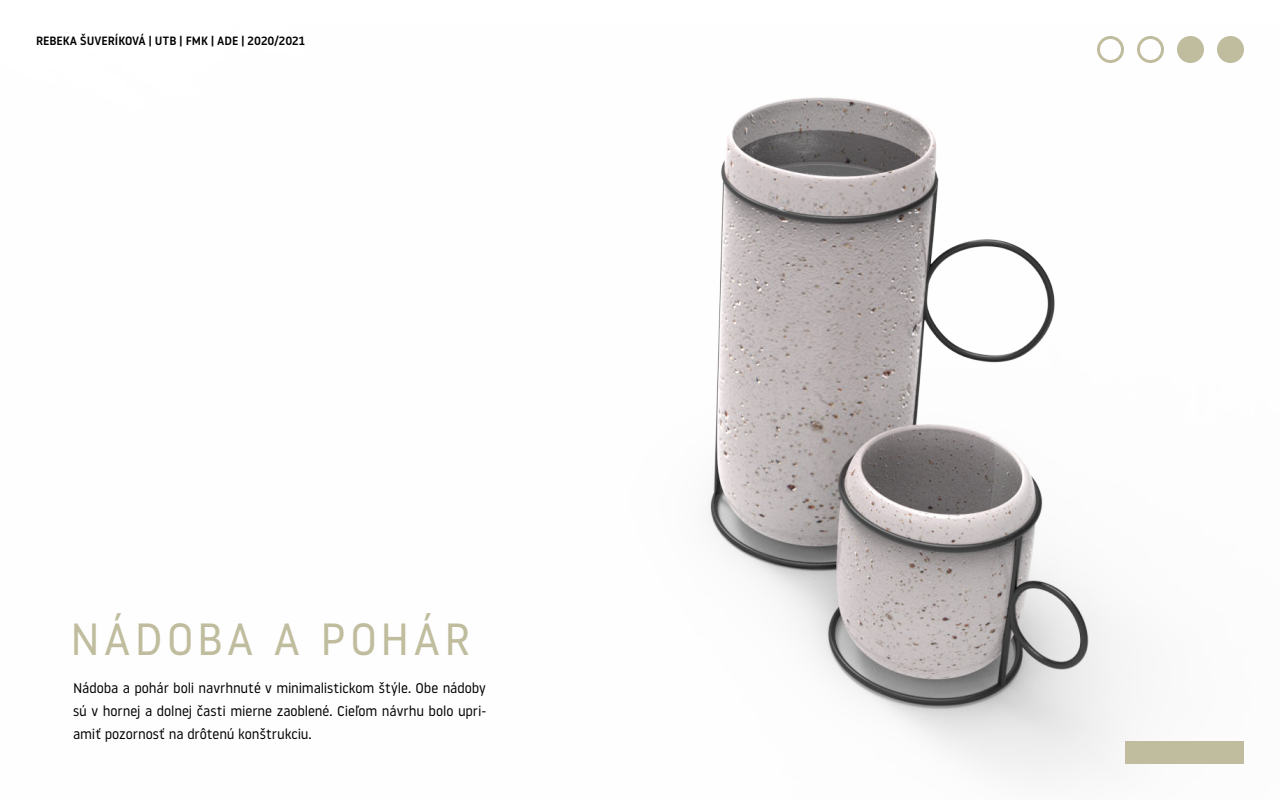
<style>
.page{position:relative;width:1280px;height:800px;background:#fff}
.page>*{position:absolute;margin:0;border:0;box-sizing:border-box;transform-origin:0 0}
.t1{font:45px "Noway";letter-spacing:.085em;color:#bfbd9d}
.t2{font:14px/23px "Noway";letter-spacing:-.01em;color:#000;text-align:justify}
.t3{font:500 12px "Noway";color:#000}
</style>
<div class="page">
<img style="left:708px;top:36px;width:536px;height:740px">
<div style="left:1218px;top:38px;width:24px;height:24px;background:#bfbd9d;border-radius:50%"></div>
<div style="left:1217px;top:36px;width:27px;height:27px;border:3px solid #bfbd9d;border-radius:50%"></div>
<div style="left:1178px;top:38px;width:24px;height:24px;background:#bfbd9d;border-radius:50%"></div>
<div style="left:1177px;top:36px;width:27px;height:27px;border:3px solid #bfbd9d;border-radius:50%"></div>
<div style="left:1137px;top:36px;width:27px;height:27px;border:3px solid #bfbd9d;border-radius:50%"></div>
<div style="left:1097px;top:36px;width:27px;height:27px;border:3px solid #bfbd9d;border-radius:50%"></div>
<div style="left:1125px;top:741px;width:119px;height:23px;background:#bfbd9d"></div>
<p class="t3" style="left:36px;top:32px;width:270px">REBEKA ŠUVERÍKOVÁ | UTB | FMK | ADE | 2020/2021</p>
<p class="t1" style="left:70px;top:608px;width:402px">NÁDOBA A POHÁR</p>
<p class="t2" style="left:73px;top:676px;width:415px">Nádoba a pohár boli navrhnuté v minimalistickom štýle. Obe nádoby sú v hornej a dolnej časti mierne zaoblené. Cieľom návrhu bolo upri&shy;amiť pozornosť na drôtenú konštrukciu.</p>
</div>
